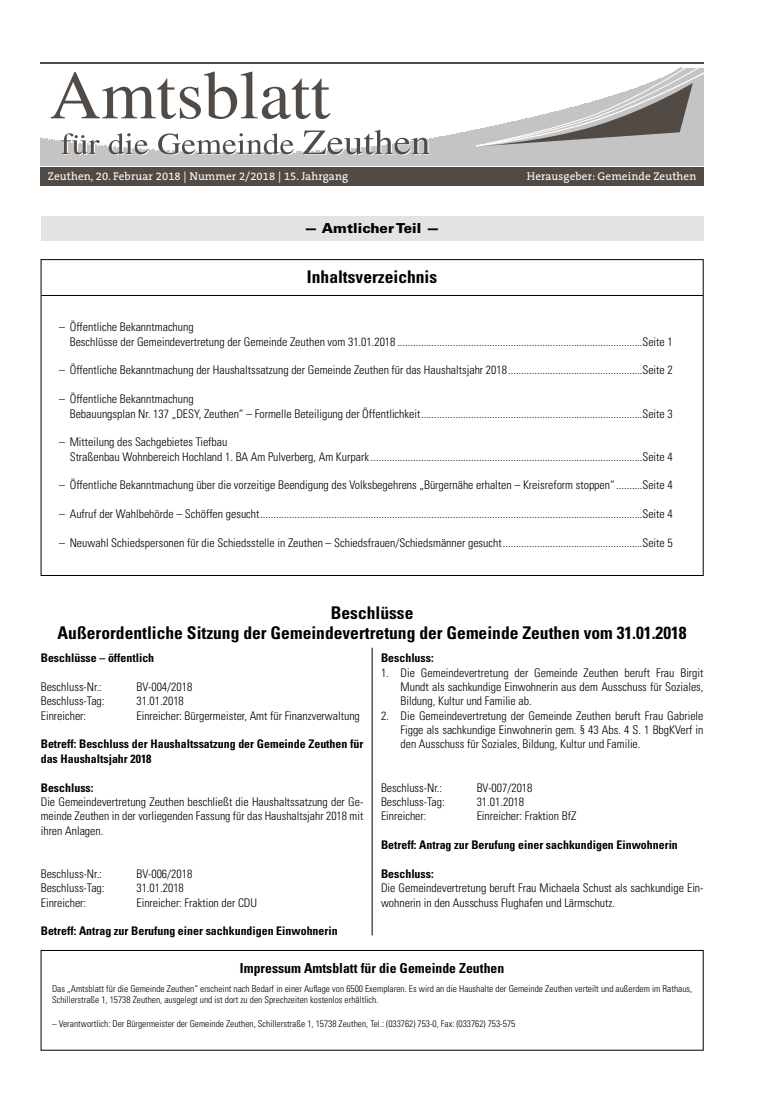
<style>
.page{position:relative;width:762px;height:1117px;background:#fff}
.page>*{position:absolute;margin:0;border:0;box-sizing:border-box;transform-origin:0 0}
.t1{font:700 condensed 17.5px/20px "Univers";color:#000;text-align:center}
.t2{font:700 condensed 13.75px "Univers";color:#000}
.t3{font:900 13.75px "Univers";letter-spacing:.005em;color:#000}
.t4{font:300 condensed 11.88px/14.4px "Univers";color:#000}
.t5{font:700 condensed 11.88px/14.4px "Univers";color:#000}
.t6{font:11.25px "The Serif B W5 Plain";letter-spacing:.01em;color:#fff}
.t7{font:300 condensed 9.38px/11.9px "Univers";color:#000}
</style>
<div class="page">
<img style="left:101px;top:152px;width:57px;height:1px">
<img style="left:101px;top:151px;width:57px;height:1px">
<img style="left:101px;top:150px;width:54px;height:1px">
<img style="left:433px;top:138px;width:42px;height:1px">
<img style="left:462px;top:132px;width:13px;height:2px">
<div style="left:41px;top:167px;width:662px;height:19px;background:#514a45"></div>
<hr style="left:41px;top:62px;width:662px;height:2px;background:#514a45">
<svg style="left:51px;top:71px;width:279px;height:48px"></svg>
<svg style="left:475px;top:67px;width:228px;height:80px"></svg>
<svg style="left:41px;top:133px;width:60px;height:22px"></svg>
<svg style="left:109px;top:133px;width:40px;height:22px"></svg>
<svg style="left:158px;top:133px;width:137px;height:22px"></svg>
<svg style="left:303px;top:130px;width:128px;height:25px"></svg>
<div style="left:41px;top:949px;width:662px;height:101px;border:1px solid #000"></div>
<hr style="left:41px;top:295px;width:662px;height:1px;background:#000">
<div style="left:41px;top:216px;width:662px;height:25px;background:#e3e3e2"></div>
<hr style="left:372px;top:647px;width:1px;height:288px;background:#000">
<p class="t6" style="left:48px;top:169px;width:302px">Zeuthen, 20. Februar 2018 | Nummer 2/2018 | 15. Jahrgang</p>
<p class="t6" style="left:527px;top:169px;width:171px">Herausgeber: Gemeinde Zeuthen</p>
<p class="t3" style="left:304px;top:219px;width:137px">— Amtlicher Teil —</p>
<h1 class="t1" style="left:307px;top:267px;width:132px">Inhaltsverzeichnis</h1>
<p class="t4" style="left:70px;top:320px;width:604px;text-indent:-11px">– Öffentliche Bekanntmachung<br>Beschlüsse der Gemeindevertretung der Gemeinde Zeuthen vom 31.01.2018 .............................................................................................Seite 1</p>
<p class="t4" style="left:59px;top:363px;width:615px">– Öffentliche Bekanntmachung der Haushaltssatzung der Gemeinde Zeuthen für das Haushaltsjahr 2018...................................................Seite 2</p>
<p class="t4" style="left:70px;top:392px;width:604px;text-indent:-11px">– Öffentliche Bekanntmachung<br>Bebauungsplan Nr. 137 „DESY, Zeuthen“ – Formelle Beteiligung der Öffentlichkeit....................................................................................Seite 3</p>
<p class="t4" style="left:70px;top:435px;width:604px;text-indent:-11px">– Mitteilung des Sachgebietes Tiefbau<br>Straßenbau Wohnbereich Hochland 1. BA Am Pulverberg, Am Kurpark .......................................................................................................Seite 4</p>
<p class="t4" style="left:59px;top:478px;width:615px">– Öffentliche Bekanntmachung über die vorzeitige Beendigung des Volksbegehrens „Bürgernähe erhalten – Kreisreform stoppen“..........Seite 4</p>
<p class="t4" style="left:59px;top:507px;width:615px">– Aufruf der Wahlbehörde – Schöffen gesucht.................................................................................................................................................Seite 4</p>
<p class="t4" style="left:59px;top:535px;width:615px">– Neuwahl Schiedspersonen für die Schiedsstelle in Zeuthen – Schiedsfrauen/Schiedsmänner gesucht.....................................................Seite 5</p>
<h1 class="t1" style="left:58px;top:602px;width:630px">Beschlüsse<br>Außerordentliche Sitzung der Gemeindevertretung der Gemeinde Zeuthen vom 31.01.2018</h1>
<p class="t5" style="left:41px;top:650px;width:115px">Beschlüsse – öffentlich</p>
<p class="t4" style="left:41px;top:679px;width:63px">Beschluss-Nr.:</p>
<p class="t4" style="left:136px;top:679px;width:57px">BV-004/2018</p>
<p class="t4" style="left:41px;top:693px;width:65px">Beschluss-Tag:</p>
<p class="t4" style="left:136px;top:693px;width:49px">31.01.2018</p>
<p class="t4" style="left:41px;top:708px;width:47px">Einreicher:</p>
<p class="t4" style="left:136px;top:708px;width:225px">Einreicher: Bürgermeister, Amt für Finanzverwaltung</p>
<p class="t5" style="left:41px;top:736px;width:324px">Betreff: Beschluss der Haushaltssatzung der Gemeinde Zeuthen für das Haushaltsjahr 2018</p>
<p class="t5" style="left:41px;top:780px;width:54px">Beschluss:</p>
<p class="t4" style="left:41px;top:794px;width:324px;text-align:justify">Die Gemeindevertretung Zeuthen beschließt die Haushaltssatzung der Ge&shy;meinde Zeuthen in der vorliegenden Fassung für das Haushaltsjahr 2018 mit ihren Anlagen.</p>
<p class="t4" style="left:41px;top:866px;width:63px">Beschluss-Nr.:</p>
<p class="t4" style="left:136px;top:866px;width:57px">BV-006/2018</p>
<p class="t4" style="left:41px;top:880px;width:65px">Beschluss-Tag:</p>
<p class="t4" style="left:136px;top:880px;width:49px">31.01.2018</p>
<p class="t4" style="left:41px;top:895px;width:47px">Einreicher:</p>
<p class="t4" style="left:136px;top:895px;width:122px">Einreicher: Fraktion der CDU</p>
<p class="t5" style="left:41px;top:923px;width:298px">Betreff: Antrag zur Berufung einer sachkundigen Einwohnerin</p>
<p class="t5" style="left:381px;top:650px;width:54px">Beschluss:</p>
<p class="t4" style="left:400px;top:665px;width:304px;text-align:justify;text-indent:-19px">1. Die Gemeindevertretung der Gemeinde Zeuthen beruft Frau Birgit Mundt als sachkundige Einwohnerin aus dem Ausschuss für Soziales, Bildung, Kultur und Familie ab.</p>
<p class="t4" style="left:400px;top:708px;width:304px;text-align:justify;text-indent:-19px">2. Die Gemeindevertretung der Gemeinde Zeuthen beruft Frau Gabriele Figge als sachkundige Einwohnerin gem. § 43 Abs. 4 S. 1 BbgKVerf in den Ausschuss für Soziales, Bildung, Kultur und Familie.</p>
<p class="t4" style="left:381px;top:780px;width:63px">Beschluss-Nr.:</p>
<p class="t4" style="left:477px;top:780px;width:57px">BV-007/2018</p>
<p class="t4" style="left:381px;top:794px;width:65px">Beschluss-Tag:</p>
<p class="t4" style="left:477px;top:794px;width:49px">31.01.2018</p>
<p class="t4" style="left:381px;top:808px;width:47px">Einreicher:</p>
<p class="t4" style="left:477px;top:808px;width:101px">Einreicher: Fraktion BfZ</p>
<p class="t5" style="left:381px;top:837px;width:298px">Betreff: Antrag zur Berufung einer sachkundigen Einwohnerin</p>
<p class="t5" style="left:381px;top:866px;width:54px">Beschluss:</p>
<p class="t4" style="left:381px;top:880px;width:324px">Die Gemeindevertretung beruft Frau Michaela Schust als sachkundige Ein&shy;wohnerin in den Ausschuss Flughafen und Lärmschutz.</p>
<p class="t2" style="left:240px;top:958px;width:266px">Impressum Amtsblatt für die Gemeinde Zeuthen</p>
<p class="t7" style="left:52px;top:982px;width:642px">Das „Amtsblatt für die Gemeinde Zeuthen“ erscheint nach Bedarf in einer Auflage von 6500 Exemplaren. Es wird an die Haushalte der Gemeinde Zeuthen verteilt und außerdem im Rathaus,<br>Schillerstraße 1, 15738 Zeuthen, ausgelegt und ist dort zu den Sprechzeiten kostenlos erhältlich.</p>
<p class="t7" style="left:52px;top:1017px;width:465px">– Verantwortlich: Der Bürgermeister der Gemeinde Zeuthen, Schillerstraße 1, 15738 Zeuthen, Tel.: (033762) 753-0, Fax: (033762) 753-575</p>
</div>
